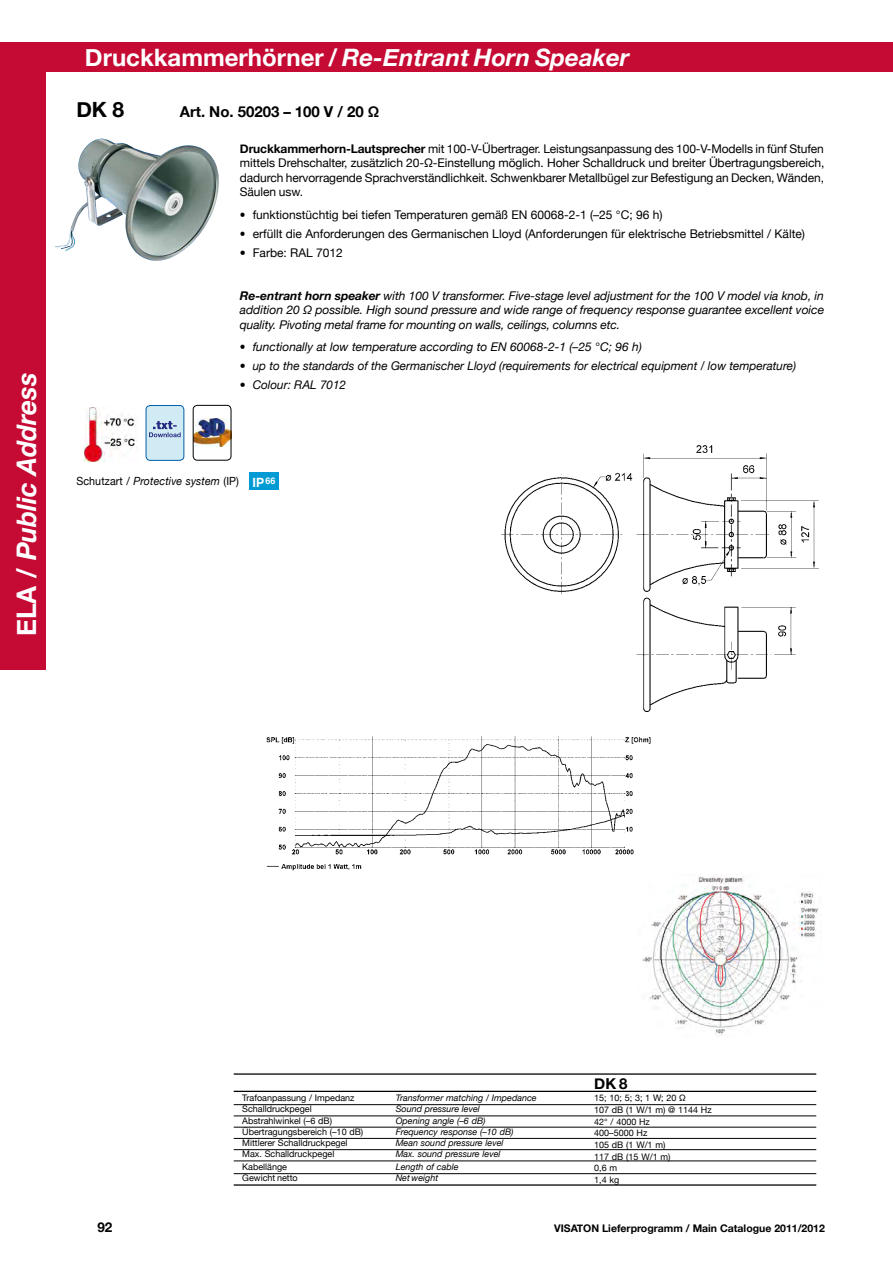
<style>
.page{position:relative;width:893px;height:1263px;background:#fff}
.page>*{position:absolute;margin:0;border:0;box-sizing:border-box;transform-origin:0 0}
.t1{font:italic 700 27px "Helvetica Neue";letter-spacing:-.005em;color:#fff}
.t2{font:italic 700 24px "Helvetica Neue";color:#fff}
.t3{font:700 21px "Helvetica Neue";color:#000}
.t4{font:700 15px "Helvetica Neue";color:#000}
.t5{font:700 13.5px "Helvetica Neue";color:#000}
.t6{font:italic 12px/14.4px "Helvetica Neue";color:#000;text-align:justify}
.t7{font:12px/14.4px "Helvetica Neue";color:#000;text-align:justify}
.t8{font:12px "Helvetica Neue";color:#000;scale:.95 1}
.t9{font:italic 12px "Helvetica Neue";color:#000}
.t10{font:italic 11.25px "Helvetica Neue";letter-spacing:.01em;color:#000;scale:.95 1}
.t11{font:700 10.5px "Helvetica Neue";color:#000}
.t12{font:9px/11.7px "Helvetica Neue";color:#000}
.t13{font:italic 9px "Helvetica Neue";color:#000}
.s1{font-style:normal}
.s2{font-weight:700}
.s3{font-style:inherit}
.s4{font-weight:700;font-style:normal;font-size:12.75px;color:#fff}
.s5{font-weight:700;font-style:normal;font-size:9.15px;color:#fff}
</style>
<div class="page">
<div style="left:0;top:43px;width:46px;height:627px;background:#c50a33"></div>
<div style="left:46px;top:43px;width:30px;height:29px;background:#c50a33"></div>
<img style="left:55px;top:139px;width:164px;height:122px">
<img style="left:502px;top:445px;width:317px;height:267px">
<img style="left:266px;top:736px;width:385px;height:134px">
<div style="left:76px;top:43px;width:817px;height:29px;background:#c50a33"></div>
<div style="left:249px;top:472px;width:30px;height:17px;background:#009bd4"></div>
<img style="left:146px;top:405px;width:38px;height:55px">
<img style="left:149px;top:421px;width:32px;height:16px">
<div style="left:146px;top:405px;width:38px;height:56px;border:1px solid #005ea8;border-radius:4px"></div>
<img style="left:85px;top:407px;width:51px;height:54px">
<hr style="left:234px;top:1073px;width:582px;height:2px;background:#000">
<hr style="left:234px;top:1091px;width:582px;height:1px;background:#000">
<hr style="left:234px;top:1104px;width:582px;height:1px;background:#000">
<hr style="left:234px;top:1115px;width:582px;height:1px;background:#000">
<hr style="left:234px;top:1127px;width:582px;height:1px;background:#000">
<hr style="left:234px;top:1138px;width:582px;height:1px;background:#000">
<hr style="left:234px;top:1149px;width:582px;height:1px;background:#000">
<hr style="left:234px;top:1160px;width:582px;height:1px;background:#000">
<hr style="left:234px;top:1173px;width:582px;height:1px;background:#000">
<hr style="left:234px;top:1184px;width:582px;height:2px;background:#000">
<img style="left:642px;top:874px;width:177px;height:161px">
<img style="left:195px;top:419px;width:34px;height:28px">
<div style="left:193px;top:405px;width:38px;height:55px;border:1px solid #000;border-radius:4px"></div>
<p class="t1" style="left:10px;top:636px;width:265px;rotate:-90deg"><span class="s1">ELA /</span> Public Address</p>
<p class="t2" style="left:85px;top:43px;width:546px"><span class="s1">Druckkammerhörner /</span> Re-Entrant Horn Speaker</p>
<p class="t3" style="left:76px;top:97px;width:49px">DK 8</p>
<p class="t4" style="left:180px;top:103px;width:201px">Art. No. 50203 – 100 V / 20 Ω</p>
<p class="t7" style="left:240px;top:141px;width:586px"><span class="s2">Druckkammerhorn-Lautsprecher</span> mit 100-V-Übertrager. Leistungsanpassung des 100-V-Modells in fünf Stufen mittels Drehschalter, zusätzlich 20-Ω-Einstellung möglich. Hoher Schalldruck und breiter Übertragungsbereich, dadurch hervorragende Sprachverständlichkeit. Schwenkbarer Metallbügel zur Befestigung an Decken, Wänden, Säulen usw.</p>
<p class="t8" style="left:240px;top:208px;width:446px">• funktionstüchtig bei tiefen Temperaturen gemäß EN 60068-2-1 (–25 °C; 96 h)</p>
<p class="t8" style="left:240px;top:226px;width:596px">• erfüllt die Anforderungen des Germanischen Lloyd (Anforderungen für elektrische Betriebsmittel / Kälte)</p>
<p class="t7" style="left:240px;top:245px;width:105px">• Farbe: RAL 7012</p>
<p class="t6" style="left:240px;top:288px;width:586px"><span class="s2">Re-entrant horn speaker</span> with 100 V transformer. Five-stage level adjustment for the 100 V model via knob, in <span class="s3">addition 20 Ω possible. High sound pressure and wide range of frequency response guarantee excellent voice </span>quality. Pivoting metal frame for mounting on walls, ceilings, columns etc.</p>
<p class="t6" style="left:240px;top:340px;width:403px"><span class="s3">•</span> functionally at low temperature according to EN 60068-2-1 (–25 °C; 96 h)</p>
<p class="t6" style="left:240px;top:358px;width:558px"><span class="s3">•</span> up to the standards of the Germanischer Lloyd (requirements for electrical equipment / low temperature)</p>
<p class="t9" style="left:240px;top:377px;width:108px">• Colour: RAL 7012</p>
<p class="t10" style="left:76px;top:475px;width:211px"><span class="s1">Schutzart /</span> Protective system <span class="s1">(IP)</span> <span class="s4">IP</span><span class="s5">66</span></p>
<p class="t12" style="left:242px;top:1092px;width:114px">Trafoanpassung / Impedanz</p>
<p class="t13" style="left:396px;top:1092px;width:142px">Transformer matching / Impedance</p>
<p class="t12" style="left:242px;top:1103px;width:71px">Schalldruckpegel</p>
<p class="t13" style="left:396px;top:1104px;width:86px">Sound pressure level</p>
<p class="t12" style="left:242px;top:1114px;width:91px">Abstrahlwinkel (–6 dB)</p>
<p class="t13" style="left:396px;top:1115px;width:91px">Opening angle (–6 dB)</p>
<p class="t12" style="left:242px;top:1126px;width:123px">Übertragungsbereich (–10 dB)</p>
<p class="t13" style="left:396px;top:1126px;width:119px">Frequency response (–10 dB)</p>
<p class="t12" style="left:242px;top:1137px;width:107px">Mittlerer Schalldruckpegel</p>
<p class="t13" style="left:396px;top:1137px;width:109px">Mean sound pressure level</p>
<p class="t12" style="left:242px;top:1148px;width:94px">Max. Schalldruckpegel</p>
<p class="t13" style="left:396px;top:1149px;width:106px">Max. sound pressure level</p>
<p class="t12" style="left:242px;top:1161px;width:46px">Kabellänge</p>
<p class="t13" style="left:396px;top:1161px;width:64px">Length of cable</p>
<p class="t12" style="left:242px;top:1172px;width:57px">Gewicht netto</p>
<p class="t13" style="left:396px;top:1173px;width:44px">Net weight</p>
<p class="t4" style="left:594px;top:1074px;width:35px">DK8</p>
<p class="t12" style="left:594px;top:1092px;width:119px">15; 10; 5; 3; 1 W; 20 Ω<br>107 dB (1 W/1 m) @ 1144 Hz<br>42° / 4000 Hz<br>400–5000 Hz<br>105 dB (1 W/1 m)<br>117 dB (15 W/1 m)<br>0,6 m<br>1,4 kg</p>
<p class="t5" style="left:97px;top:1218px;width:17px">92</p>
<p class="t11" style="left:554px;top:1221px;width:272px">VIS<span class="s3">A</span>TON Lieferprogramm / Main Catalogue 2011/2012</p>
</div>
